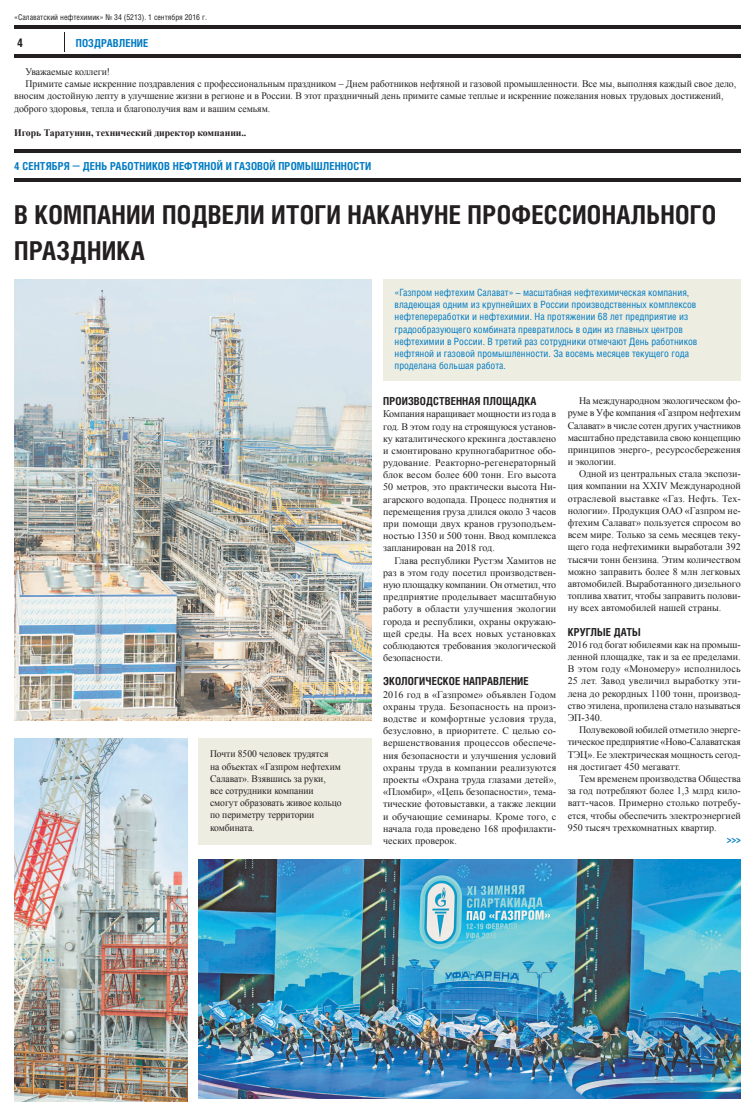
<style>
.page{position:relative;width:755px;height:1113px;background:#fff}
.page>*{position:absolute;margin:0;border:0;box-sizing:border-box;transform-origin:0 0}
.t1{font:700 26px/36px "Helios Cond";letter-spacing:.01em;color:#231f20}
.t2{font:700 12px "Helios Cond";color:#231f20}
.t3{font:700 11px "Helios Cond";letter-spacing:.01em;color:#007bc3}
.t4{font:700 11px "Helios Cond";letter-spacing:.01em;color:#231f20}
.t5{font:10px/12.2px "Times New Roman";letter-spacing:-.005em;color:#231f20;text-align:justify}
.t6{font:10px/12.2px "Helios Cond";color:#007bc3}
.t7{font:10px/12.2px "Times New Roman";letter-spacing:-.005em;color:#231f20;scale:.96 1}
.t8{font:700 10px "Times New Roman";letter-spacing:-.005em;color:#231f20}
.t9{font:700 10px "Helios Cond";color:#007bc3}
.t10{font:8px "Helios Cond";color:#231f20}
</style>
<div class="page">
<div style="left:198px;top:738px;width:173px;height:106px;background:#eeede1"></div>
<div style="left:383px;top:279px;width:357px;height:102px;background:#eeede1"></div>
<hr style="left:14px;top:26px;width:726px;height:3px;background:#231f20">
<hr style="left:14px;top:55px;width:726px;height:3px;background:#231f20">
<svg style="left:64px;top:32px;width:1px;height:19px"></svg>
<hr style="left:14px;top:149px;width:726px;height:3px;background:#231f20">
<hr style="left:14px;top:178px;width:726px;height:3px;background:#231f20">
<img style="left:14px;top:738px;width:173px;height:363px">
<img style="left:198px;top:860px;width:542px;height:239px">
<img style="left:14px;top:279px;width:357px;height:442px">
<p class="t10" style="left:14px;top:12px;width:194px">«Салаватский нефтехимик» № 34 (5213). 1 сентября 2016 г.</p>
<p class="t2" style="left:17px;top:35px;width:7px">4</p>
<p class="t3" style="left:76px;top:35px;width:74px">ПОЗДРАВЛЕНИЕ</p>
<p class="t5" style="left:26px;top:65px;width:86px">Уважаемые коллеги!</p>
<p class="t5" style="left:26px;top:78px;width:711px">Примите самые искренние поздравления с профессиональным праздником – Днем работников нефтяной и газовой промышленности. Все мы, выполняя каждый свое дело,</p>
<p class="t5" style="left:14px;top:90px;width:710px">вносим достойную лепту в улучшение жизни в регионе и в России. В этот праздничный день примите самые теплые и искренние пожелания новых трудовых достижений,</p>
<p class="t5" style="left:14px;top:102px;width:257px">доброго здоровья, тепла и благополучия вам и вашим семьям.</p>
<p class="t8" style="left:14px;top:126px;width:233px">Игорь Таратунин, технический директор компании..</p>
<p class="t3" style="left:14px;top:158px;width:358px">4 СЕНТЯБРЯ − ДЕНЬ РАБОТНИКОВ НЕФТЯНОЙ И ГАЗОВОЙ ПРОМЫШЛЕННОСТИ</p>
<h1 class="t1" style="left:14px;top:196px;width:703px">В КОМПАНИИ ПОДВЕЛИ ИТОГИ НАКАНУНЕ ПРОФЕССИОНАЛЬНОГО<br>ПРАЗДНИКА</h1>
<p class="t6" style="left:394px;top:286px;width:304px">«Газпром нефтехим Салават» – масштабная нефтехимическая компания, владеющая одним из крупнейших в России производственных комплексов нефтепереработки и нефтехимии. На протяжении 68 лет предприятие из градообразующего комбината превратилось в один из главных центров нефтехимии в России. В третий раз сотрудники отмечают День работников нефтяной и газовой промышленности. За восемь месяцев текущего года проделана большая работа.</p>
<p class="t7" style="left:210px;top:748px;width:138px">Почти 8500 человек трудятся<br>на объектах «Газпром нефтехим<br>Салават». Взявшись за руки,<br>все сотрудники компании смогут образовать живое кольцо по периметру территории комбината.</p>
<p class="t4" style="left:383px;top:394px;width:155px">ПРОИЗВОДСТВЕННАЯ ПЛОЩАДКА</p>
<p class="t5" style="left:383px;top:408px;width:174px">Компания наращивает мощности из года в год. В этом году на строящуюся установ&shy;ку каталитического крекинга доставлено и смонтировано крупногабаритное обо&shy;рудование. Реакторно-регенераторный блок весом более 600 тонн. Его высота 50 метров, это практически высота Ни&shy;агарского водопада. Процесс поднятия и перемещения груза длился около 3 часов при помощи двух кранов грузоподъем&shy;ностью 1350 и 500 тонн. Ввод комплекса запланирован на 2018 год.</p>
<p class="t5" style="left:383px;top:554px;width:174px;text-indent:11px">Глава республики Рустэм Хамитов не раз в этом году посетил производствен&shy;ную площадку компании. Он отметил, что предприятие проделывает масштабную работу в области улучшения экологии города и республики, охраны окружаю&shy;щей среды. На всех новых установках соблюдаются требования экологической безопасности.</p>
<p class="t4" style="left:383px;top:674px;width:147px">ЭКОЛОГИЧЕСКОЕ НАПРАВЛЕНИЕ</p>
<p class="t5" style="left:383px;top:688px;width:174px">2016 год в «Газпроме» объявлен Годом охраны труда. Безопасность на произ&shy;водстве и комфортные условия труда, безусловно, в приоритете. С целью со&shy;вершенствования процессов обеспече&shy;ния безопасности и улучшения условий охраны труда в компании реализуются проекты «Охрана труда глазами детей», «Пломбир», «Цепь безопасности», тема&shy;тические фотовыставки, а также лекции и обучающие семинары. Кроме того, с начала года проведено 168 профилакти&shy;ческих проверок.</p>
<p class="t5" style="left:567px;top:394px;width:174px;text-indent:11px">На международном экологическом фо&shy;руме в Уфе компания «Газпром нефтехим Салават» в числе сотен других участников масштабно представила свою концепцию принципов энерго-, ресурсосбережения и экологии.</p>
<p class="t5" style="left:567px;top:467px;width:174px;text-indent:11px">Одной из центральных стала экспози&shy;ция компании на XXIV Международной отраслевой выставке «Газ. Нефть. Тех&shy;нологии». Продукция ОАО «Газпром не&shy;фтехим Салават» пользуется спросом во всем мире. Только за семь месяцев теку&shy;щего года нефтехимики выработали 392 тысячи тонн бензина. Этим количеством можно заправить более 8 млн легковых автомобилей. Выработанного дизельного топлива хватит, чтобы заправить полови&shy;ну всех автомобилей нашей страны.</p>
<p class="t4" style="left:567px;top:624px;width:74px">КРУГЛЫЕ ДАТЫ</p>
<p class="t5" style="left:567px;top:638px;width:174px">2016 год богат юбилеями как на промыш&shy;ленной площадке, так и за ее пределами.<br>В этом году «Мономеру» исполнилось 25 лет. Завод увеличил выработку эти&shy;лена до рекордных 1100 тонн, производ&shy;ство этилена, пропилена стало называться ЭП-340.</p>
<p class="t5" style="left:567px;top:723px;width:174px;text-indent:11px">Полувековой юбилей отметило энерге&shy;тическое предприятие «Ново-Салаватская ТЭЦ». Ее электрическая мощность сегод&shy;ня достигает 450 мегаватт.</p>
<p class="t5" style="left:567px;top:772px;width:174px;text-indent:11px">Тем временем производства Общества за год потребляют более 1,3 млрд кило&shy;ватт-часов. Примерно столько потребу&shy;ется, чтобы обеспечить электроэнергией 950 тысяч трехкомнатных квартир.</p>
<p class="t9" style="left:726px;top:832px;width:15px">&gt;&gt;&gt;</p>
</div>
